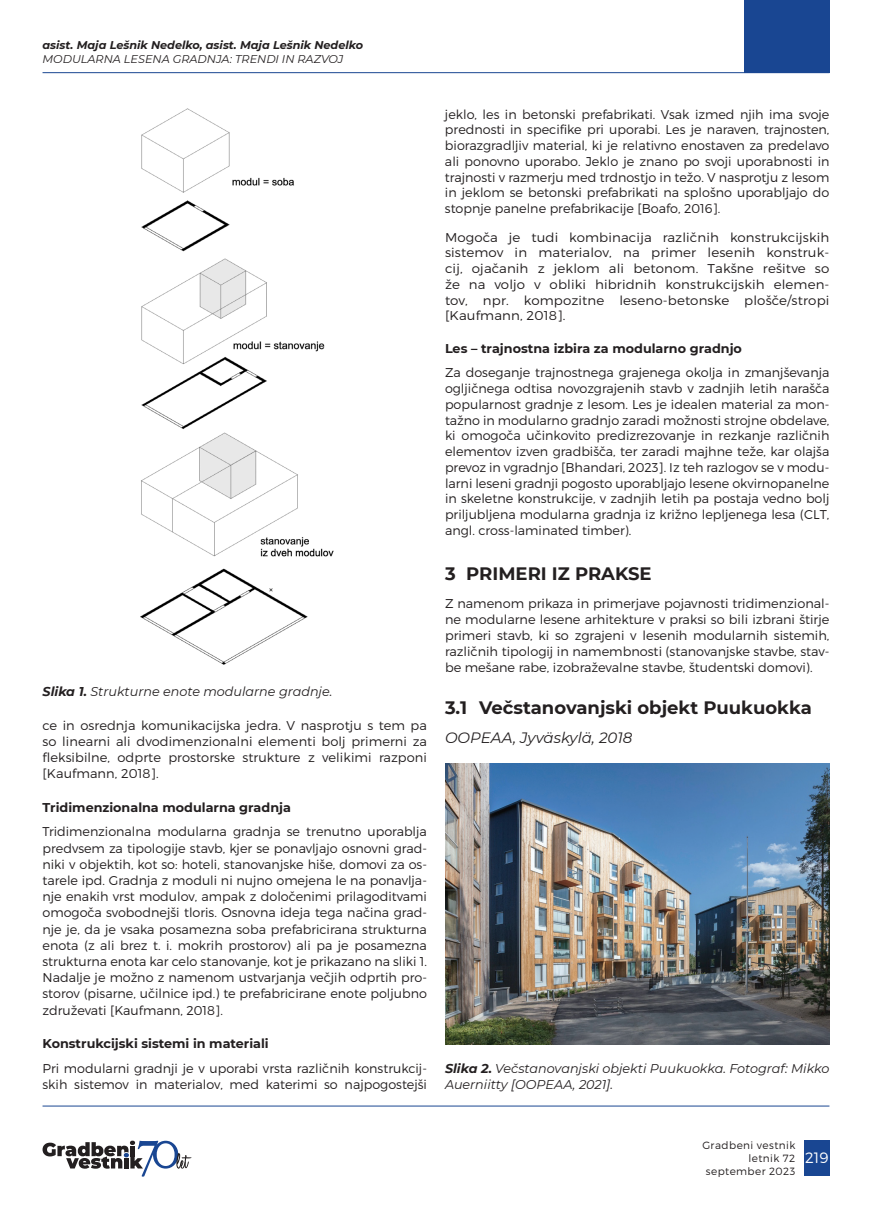
<style>
.page{position:relative;width:872px;height:1212px;background:#fff}
.page>*{position:absolute;margin:0;border:0;box-sizing:border-box;transform-origin:0 0}
.t1{font:700 18px "Montserrat";color:#231f20}
.t2{font:italic 15px "Montserrat";color:#231f20}
.t3{font:300 15px "Montserrat";color:#fff}
.t4{font:300 12.75px/15.8px "Montserrat";color:#231f20;text-align:justify}
.t5{font:300 12.75px/15.8px "Montserrat";color:#231f20;text-align:justify;scale:1.05 1}
.t6{font:italic 12.75px/15.3px "Montserrat";color:#231f20}
.t7{font:700 12.75px "Montserrat";color:#231f20}
.t8{font:italic 700 11.25px "Montserrat";color:#231f20}
.t9{font:italic 11.25px "Montserrat";color:#231f20}
.t10{font:300 10.5px/12.6px "Montserrat";letter-spacing:.035em;color:#231f20;text-align:right}
.s1{font-weight:700}
</style>
<div class="page">
<div style="left:804px;top:1140px;width:25px;height:36px;background:#194692"></div>
<svg style="left:43px;top:1140px;width:148px;height:36px"></svg>
<hr style="left:43px;top:1106px;width:786px;height:1px;background:#194692">
<div style="left:744px;top:0;width:85px;height:72px;background:#194692"></div>
<hr style="left:43px;top:72px;width:786px;height:1px;background:#194692">
<img style="left:140px;top:108px;width:193px;height:557px">
<img style="left:445px;top:763px;width:384px;height:281px">
<p class="t8" style="left:43px;top:37px;width:322px">asist. Maja Lešnik Nedelko, asist. Maja Lešnik Nedelko</p>
<p class="t9" style="left:43px;top:51px;width:302px">MODULARNA LESENA GRADNJA: TRENDI IN RAZVOJ</p>
<p class="t6" style="left:43px;top:683px;width:291px"><span class="s1">Slika 1.</span> Strukturne enote modularne gradnje.</p>
<p class="t4" style="left:43px;top:717px;width:386px;line-height:16.2px">ce in osrednja komunikacijska jedra. V nasprotju s tem pa so linearni ali dvodimenzionalni elementi bolj primerni za fleksibilne, odprte prostorske strukture z velikimi razponi [Kaufmann, 2018].</p>
<p class="t7" style="left:43px;top:798px;width:250px">Tridimenzionalna modularna gradnja</p>
<p class="t4" style="left:43px;top:823px;width:386px;line-height:16.2px">Tridimenzionalna modularna gradnja se trenutno uporablja predvsem za tipologije stavb, kjer se ponavljajo osnovni grad&shy;niki v objektih, kot so: hoteli, stanovanjske hiše, domovi za os&shy;tarele ipd. Gradnja z moduli ni nujno omejena le na ponavlja&shy;nje enakih vrst modulov, ampak z določenimi prilagoditvami omogoča svobodnejši tloris. Osnovna ideja tega načina grad&shy;nje je, da je vsaka posamezna soba prefabricirana strukturna enota (z ali brez t. i. mokrih prostorov) ali pa je posamezna strukturna enota kar celo stanovanje, kot je prikazano na sliki 1.<br>Nadalje je možno z namenom ustvarjanja večjih odprtih pro&shy;storov (pisarne, učilnice ipd.) te prefabricirane enote poljubno združevati [Kaufmann, 2018].</p>
<p class="t7" style="left:43px;top:1034px;width:228px">Konstrukcijski sistemi in materiali</p>
<p class="t4" style="left:43px;top:1060px;width:386px;line-height:16.2px">Pri modularni gradnji je v uporabi vrsta različnih konstrukcij&shy;skih sistemov in materialov, med katerimi so najpogostejši</p>
<p class="t4" style="left:445px;top:106px;width:386px">jeklo, les in betonski prefabrikati. Vsak izmed njih ima svoje prednosti in specifike pri uporabi. Les je naraven, trajnosten, biorazgradljiv material, ki je relativno enostaven za predelavo ali ponovno uporabo. Jeklo je znano po svoji uporabnosti in trajnosti v razmerju med trdnostjo in težo. V nasprotju z lesom in jeklom se betonski prefabrikati na splošno uporabljajo do stopnje panelne prefabrikacije [Boafo, 2016].</p>
<p class="t5" style="left:445px;top:229px;width:368px">Mogoča je tudi kombinacija različnih konstrukcijskih sistemov in materialov, na primer lesenih konstruk&shy;cij, ojačanih z jeklom ali betonom. Takšne rešitve so že na voljo v obliki hibridnih konstrukcijskih elemen&shy;tov, npr. kompozitne leseno-betonske plošče/stropi [Kaufmann, 2018].</p>
<p class="t7" style="left:445px;top:339px;width:298px">Les – trajnostna izbira za modularno gradnjo</p>
<p class="t4" style="left:445px;top:365px;width:386px">Za doseganje trajnostnega grajenega okolja in zmanjševanja ogljičnega odtisa novozgrajenih stavb v zadnjih letih narašča popularnost gradnje z lesom. Les je idealen material za mon&shy;tažno in modularno gradnjo zaradi možnosti strojne obdelave, ki omogoča učinkovito predizrezovanje in rezkanje različnih elementov izven gradbišča, ter zaradi majhne teže, kar olajša prevoz in vgradnjo [Bhandari, 2023]. Iz teh razlogov se v modu&shy;larni leseni gradnji pogosto uporabljajo lesene okvirnopanelne in skeletne konstrukcije, v zadnjih letih pa postaja vedno bolj priljubljena modularna gradnja iz križno lepljenega lesa (CLT, angl. cross-laminated timber).</p>
<h1 class="t1" style="left:445px;top:561px;width:208px">3 PRIMERI IZ PRAKSE</h1>
<p class="t4" style="left:445px;top:596px;width:386px">Z namenom prikaza in primerjave pojavnosti tridimenzional&shy;ne modularne lesene arhitekture v praksi so bili izbrani štirje primeri stavb, ki so zgrajeni v lesenih modularnih sistemih, različnih tipologij in namembnosti (stanovanjske stavbe, stav&shy;be mešane rabe, izobraževalne stavbe, študentski domovi).</p>
<h1 class="t1" style="left:445px;top:695px;width:368px">3.1 Večstanovanjski objekt Puukuokka</h1>
<p class="t2" style="left:445px;top:727px;width:189px">OOPEAA, Jyväskylä, 2018</p>
<p class="t6" style="left:445px;top:1061px;width:386px"><span class="s1">Slika 2.</span> Večstanovanjski objekti Puukuokka. Fotograf: Mikko<br>Auerniitty [OOPEAA, 2021].</p>
<p class="t10" style="left:702px;top:1139px;width:94px">Gradbeni vestnik letnik 72 september 2023</p>
<p class="t3" style="left:805px;top:1149px;width:25px">219</p>
</div>
